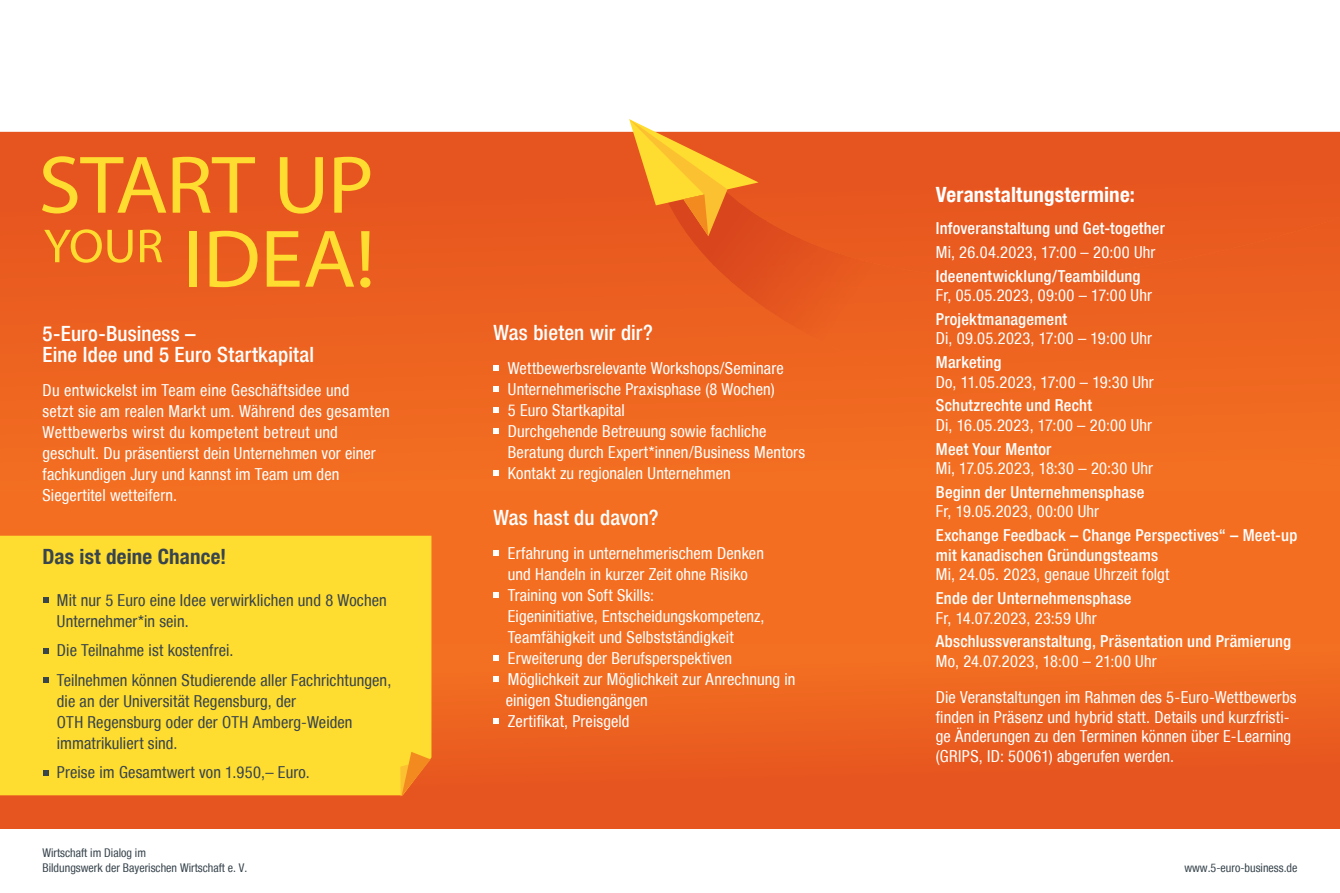
<style>
.page{position:relative;width:1340px;height:893px;background:#fff}
.page>*{position:absolute;margin:0;border:0;box-sizing:border-box;transform-origin:0 0}
.t1{font:82.35px/73.9px "Myriad Pro";letter-spacing:-.01em;color:#ffdc30;scale:1.05 1}
.t2{font:500 condensed 21px/21px "Helvetica Neue";letter-spacing:.005em;color:#fff}
.t3{font:700 condensed 21px "Helvetica Neue";letter-spacing:.01em;color:#fff}
.t4{font:700 condensed 21px "Helvetica Neue";letter-spacing:.01em;color:#38454d}
.t5{font:condensed 16.5px/21px "Helvetica Neue";letter-spacing:.01em;color:#fff}
.t6{font:500 condensed 16.5px/19.5px "Helvetica Neue";letter-spacing:.01em;color:#fff}
.t7{font:condensed 16.5px/21px "Helvetica Neue";letter-spacing:.005em;color:#38454d}
.t8{font:condensed 12px/15px "Helvetica Neue";color:#38454d}
</style>
<div class="page">
<div style="left:0;top:132px;width:1339px;height:697px;background:#f36e21"></div>
<div style="left:0;top:644px;width:1339px;height:185px;background:linear-gradient(to bottom,#f37021,#e34f1e)"></div>
<svg style="left:0;top:132px;width:1339px;height:236px"></svg>
<div style="left:0;top:536px;width:431px;height:259px;background:#ffdc30"></div>
<div style="left:1027px;top:268px;width:312px;height:100px;background:#ed6220"></div>
<div style="left:869px;top:268px;width:158px;height:100px;background:#ec6120"></div>
<img style="left:765px;top:220px;width:105px;height:145px">
<img style="left:712px;top:178px;width:54px;height:131px">
<img style="left:661px;top:236px;width:53px;height:30px">
<img style="left:869px;top:262px;width:32px;height:7px">
<div style="left:1124px;top:219px;width:215px;height:50px;background:#e95c1f"></div>
<svg style="left:1333px;top:218px;width:6px;height:2px"></svg>
<svg style="left:629px;top:119px;width:129px;height:117px;background:#ef913b"></svg>
<svg style="left:43px;top:597px;width:5px;height:6px"></svg>
<svg style="left:43px;top:648px;width:5px;height:6px"></svg>
<svg style="left:43px;top:677px;width:5px;height:6px"></svg>
<svg style="left:43px;top:770px;width:5px;height:6px"></svg>
<svg style="left:493px;top:365px;width:6px;height:6px"></svg>
<svg style="left:493px;top:386px;width:6px;height:6px"></svg>
<svg style="left:493px;top:407px;width:6px;height:6px"></svg>
<svg style="left:493px;top:428px;width:6px;height:6px"></svg>
<svg style="left:493px;top:470px;width:6px;height:6px"></svg>
<svg style="left:493px;top:550px;width:6px;height:6px"></svg>
<svg style="left:493px;top:592px;width:6px;height:6px"></svg>
<svg style="left:493px;top:655px;width:6px;height:6px"></svg>
<svg style="left:493px;top:676px;width:6px;height:6px"></svg>
<svg style="left:493px;top:718px;width:6px;height:6px"></svg>
<svg style="left:400px;top:752px;width:30px;height:44px"></svg>
<h1 class="t1" style="left:38px;top:147px;width:322px">START UP<br><sup>YOUR</sup> IDEA!</h1>
<p class="t2" style="left:43px;top:323px;width:273px">5-Euro-Business –<br>Eine Idee und 5 Euro Startkapital</p>
<p class="t5" style="left:43px;top:379px;width:349px">Du entwickelst im Team eine Geschäftsidee und<br>setzt sie am realen Markt um. Während des gesamten Wettbewerbs wirst du kompetent betreut und geschult. Du präsentierst dein Unternehmen vor einer fachkundigen Jury und kannst im Team um den Siegertitel wetteifern.</p>
<p class="t4" style="left:43px;top:544px;width:185px">Das ist deine Chance!</p>
<p class="t7" style="left:57px;top:589px;width:331px">Mit nur 5 Euro eine Idee verwirklichen und 8 Wochen<br>Unternehmer*in sein.</p>
<p class="t7" style="left:57px;top:636px;width:336px;line-height:29.5px">Die Teilnahme ist kostenfrei.<br>Teilnehmen können Studierende aller Fachrichtungen,</p>
<p class="t7" style="left:57px;top:690px;width:297px">die an der Universität Regensburg, der<br>OTH Regensburg oder der OTH Amberg-Weiden immatrikuliert sind.</p>
<p class="t7" style="left:57px;top:762px;width:254px">Preise im Gesamtwert von 1.950,– Euro.</p>
<p class="t8" style="left:43px;top:845px;width:206px">Wirtschaft im Dialog im<br>Bildungswerk der Bayerischen Wirtschaft e. V.</p>
<p class="t2" style="left:493px;top:322px;width:161px">Was bieten wir dir?</p>
<p class="t5" style="left:508px;top:357px;width:299px">Wettbewerbsrelevante Workshops/Seminare Unternehmerische Praxisphase (8 Wochen)<br>5 Euro Startkapital<br>Durchgehende Betreuung sowie fachliche Beratung durch Expert*innen/Business Mentors Kontakt zu regionalen Unternehmen</p>
<p class="t2" style="left:493px;top:507px;width:167px">Was hast du davon?</p>
<p class="t5" style="left:506px;top:542px;width:291px">Erfahrung in unternehmerischem Denken<br>und Handeln in kurzer Zeit ohne Risiko Training von Soft Skills:<br>Eigeninitiative, Entscheidungskompetenz, Teamfähigkeit und Selbstständigkeit Erweiterung der Berufsperspektiven Möglichkeit zur Möglichkeit zur Anrechnung in einigen Studiengängen<br>Zertifikat, Preisgeld</p>
<p class="t3" style="left:935px;top:182px;width:200px">Veranstaltungstermine:</p>
<p class="t6" style="left:935px;top:218px;width:230px">Infoveranstaltung und Get-together</p>
<p class="t5" style="left:935px;top:241px;width:221px">Mi, 26.04.2023, 17:00 – 20:00 Uhr</p>
<p class="t6" style="left:935px;top:266px;width:206px">Ideenentwicklung/Teambildung</p>
<p class="t5" style="left:935px;top:285px;width:218px">Fr, 05.05.2023, 09:00 – 17:00 Uhr</p>
<p class="t6" style="left:935px;top:309px;width:133px">Projektmanagement</p>
<p class="t5" style="left:935px;top:328px;width:218px">Di, 09.05.2023, 17:00 – 19:00 Uhr</p>
<p class="t6" style="left:935px;top:352px;width:67px">Marketing</p>
<p class="t5" style="left:935px;top:371px;width:219px">Do, 11.05.2023, 17:00 – 19:30 Uhr</p>
<p class="t6" style="left:935px;top:396px;width:158px">Schutzrechte und Recht</p>
<p class="t5" style="left:935px;top:414px;width:218px">Di, 16.05.2023, 17:00 – 20:00 Uhr</p>
<p class="t6" style="left:935px;top:439px;width:117px">Meet Your Mentor</p>
<p class="t5" style="left:935px;top:458px;width:219px">Mi, 17.05.2023, 18:30 – 20:30 Uhr</p>
<p class="t6" style="left:935px;top:482px;width:210px">Beginn der Unternehmensphase</p>
<p class="t5" style="left:935px;top:501px;width:165px">Fr, 19.05.2023, 00:00 Uhr</p>
<p class="t6" style="left:935px;top:525px;width:363px">Exchange Feedback – Change Perspectives“ – Meet-up mit kanadischen Gründungsteams</p>
<p class="t5" style="left:935px;top:564px;width:235px">Mi, 24.05. 2023, genaue Uhrzeit folgt</p>
<p class="t6" style="left:935px;top:588px;width:197px">Ende der Unternehmensphase</p>
<p class="t5" style="left:935px;top:607px;width:162px">Fr, 14.07.2023, 23:59 Uhr</p>
<p class="t6" style="left:935px;top:631px;width:357px">Abschlussveranstaltung, Präsentation und Prämierung</p>
<p class="t5" style="left:935px;top:650px;width:222px">Mo, 24.07.2023, 18:00 – 21:00 Uhr</p>
<p class="t5" style="left:935px;top:688px;width:362px;line-height:19.5px">Die Veranstaltungen im Rahmen des 5-Euro-Wettbewerbs finden in Präsenz und hybrid statt. Details und kurzfristi&shy;ge Änderungen zu den Terminen können über E-Learning (GRIPS, ID: 50061) abgerufen werden.</p>
<p class="t8" style="left:1184px;top:860px;width:115px">www.5-euro-business.de</p>
</div>
